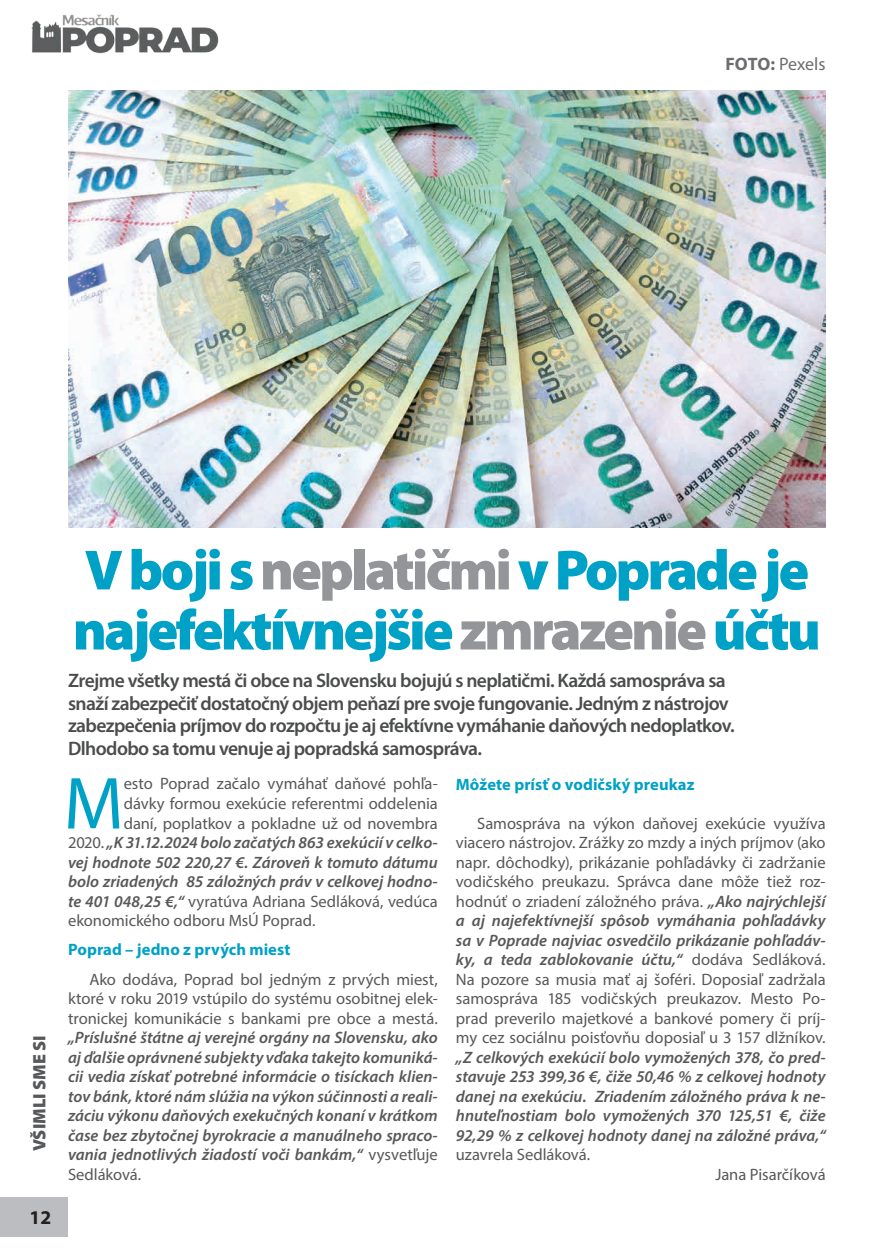
<style>
.page{position:relative;width:881px;height:1251px;background:#fff}
.page>*{position:absolute;margin:0;border:0;box-sizing:border-box;transform-origin:0 0}
.t1{font:74.4px "Myriad Pro";color:#00a1c6}
.t2{font:900 57px/60px "Myriad Pro";letter-spacing:-.05em;color:#00a1c6}
.t3{font:600 19.5px/22.5px "Myriad Pro";letter-spacing:-.03em;color:#4b4c4d}
.t4{font:700 19.5px "Myriad Pro";color:#231f20}
.t5{font:18px "Myriad Pro";letter-spacing:-.005em;color:#6c6d70}
.t6{font:900 18px "Myriad Pro";color:#57585a}
.t7{font:16.5px/19.5px "Myriad Pro";letter-spacing:-.005em;color:#57585a;text-align:justify}
.t8{font:italic 600 16.5px/19.5px "Myriad Pro";color:#57585a;text-align:justify}
.t9{font:700 16.5px "Myriad Pro";letter-spacing:.005em;color:#00a1c6}
.s1{font-weight:700}
.s2{color:#939598}
.s3{font-weight:400;font-style:normal}
.s4{font-weight:600;font-style:italic}
</style>
<div class="page">
<div style="left:0;top:1196px;width:94px;height:39px;background:#bcbdc0"></div>
<img style="left:31px;top:14px;width:188px;height:40px">
<div style="left:68px;top:1180px;width:34px;height:67px;background:#fff"></div>
<img style="left:68px;top:90px;width:757px;height:437px">
<p class="t5" style="left:725px;top:53px;width:102px"><span class="s1">FOTO:</span> Pexels</p>
<p class="t6" style="left:27px;top:1151px;width:118px;rotate:-90deg">VŠIMLI SME SI</p>
<p class="t4" style="left:30px;top:1204px;width:23px">12</p>
<h2 class="t2" style="left:73px;top:538px;width:749px">V boji s <span class="s2">neplatičmi</span> v Poprade je najefektívnejšie <span class="s2">zmrazenie</span> účtu</h2>
<p class="t3" style="left:68px;top:668px;width:668px">Zrejme všetky mestá či obce na Slovensku bojujú s neplatičmi. Každá samospráva sa snaží zabezpečiť dostatočný objem peňazí pre svoje fungovanie. Jedným z nástrojov zabezpečenia príjmov do rozpočtu je aj efektívne vymáhanie daňových nedoplatkov.<br>Dlhodobo sa tomu venuje aj popradská samospráva.</p>
<h1 class="t1" style="left:64px;top:757px;width:61px">M</h1>
<p class="t7" style="left:124px;top:773px;width:315px">esto Poprad začalo vymáhať daňové pohľa‑</p>
<p class="t7" style="left:124px;top:793px;width:315px">dávky formou exekúcie referentmi oddelenia</p>
<p class="t7" style="left:124px;top:812px;width:315px">daní, poplatkov a pokladne už od novembra</p>
<p class="t8" style="left:68px;top:832px;width:371px"><span class="s3">2020.</span> „K 31.12.2024 bolo začatých 863 exekúcií v celko-</p>
<p class="t8" style="left:68px;top:851px;width:371px">vej hodnote 502 220,27 €. Zároveň k tomuto dátumu</p>
<p class="t8" style="left:68px;top:871px;width:371px">bolo zriadených 85 záložných práv v celkovej hodno-</p>
<p class="t7" style="left:68px;top:890px;width:371px"><span class="s4">te 401 048,25 €,“</span> vyratúva Adriana Sedláková, vedúca</p>
<p class="t7" style="left:68px;top:910px;width:249px">ekonomického odboru MsÚ Poprad.</p>
<p class="t9" style="left:68px;top:938px;width:224px">Poprad – jedno z prvých miest</p>
<p class="t7" style="left:68px;top:968px;width:371px;text-indent:21px">Ako dodáva, Poprad bol jedným z prvých miest, ktoré v roku 2019 vstúpilo do systému osobitnej elek‑ tronickej komunikácie s bankami pre obce a mestá.</p>
<p class="t8" style="left:68px;top:1027px;width:371px">„Príslušné štátne aj verejné orgány na Slovensku, ako aj ďalšie oprávnené subjekty vďaka takejto komuniká&shy;cii vedia získať potrebné informácie o tisíckach klien&shy;tov bánk, ktoré nám slúžia na výkon súčinnosti a reali&shy;záciu výkonu daňových exekučných konaní v krátkom čase bez zbytočnej byrokracie a manuálneho spraco&shy;vania jednotlivých žiadostí voči bankám,“ <span class="s3">vysvetľuje Sedláková.</span></p>
<p class="t9" style="left:455px;top:773px;width:240px">Môžete prísť o vodičský preukaz</p>
<p class="t7" style="left:455px;top:812px;width:371px;text-indent:21px">Samospráva na výkon daňovej exekúcie využíva viacero nástrojov. Zrážky zo mzdy a iných príjmov (ako napr. dôchodky), prikázanie pohľadávky či zadržanie vodičského preukazu. Správca dane môže tiež roz‑ hodnúť o zriadení záložného práva. <span class="s4">„Ako najrýchlejší a aj najefektívnejší spôsob vymáhania pohľadávky sa v Poprade najviac osvedčilo prikázanie pohľadáv&shy;ky, a teda zablokovanie účtu,“</span> dodáva Sedláková.<br>Na pozore sa musia mať aj šoféri. Doposiaľ zadržala samospráva 185 vodičských preukazov. Mesto Po‑ prad preverilo majetkové a bankové pomery či príj‑ my cez sociálnu poisťovňu doposiaľ u 3 157 dlžníkov.</p>
<p class="t8" style="left:455px;top:1046px;width:371px">„Z celkových exekúcií bolo vymožených 378, čo pred&shy;stavuje 253 399,36 €, čiže 50,46 % z celkovej hodnoty danej na exekúciu. Zriadením záložného práva k ne&shy;hnuteľnostiam bolo vymožených 370 125,51 €, čiže 92,29 % z celkovej hodnoty danej na záložné práva,“</p>
<p class="t7" style="left:455px;top:1144px;width:136px">uzavrela Sedláková.</p>
<p class="t7" style="left:715px;top:1164px;width:112px">Jana Pisarčíková</p>
</div>
